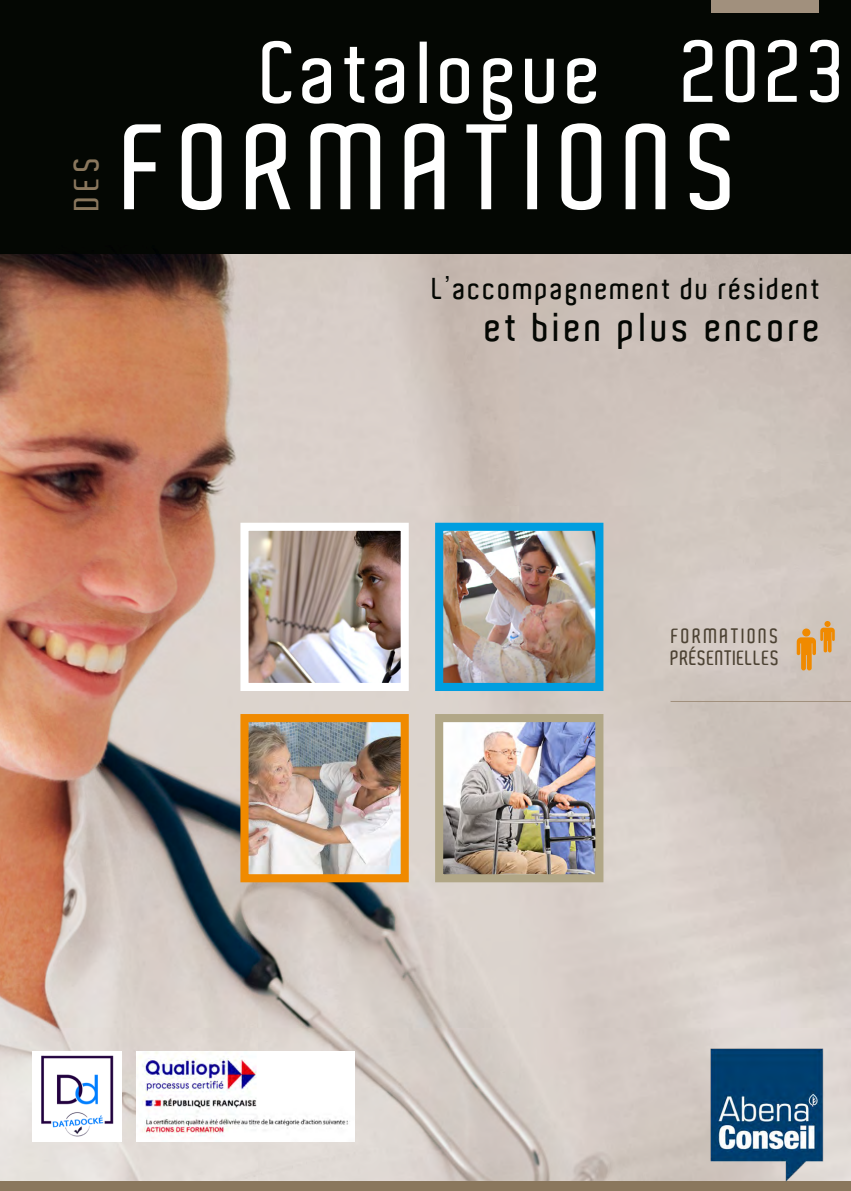
<style>
.page{position:relative;width:851px;height:1191px;background:#fff}
.page>*{position:absolute;margin:0;border:0;box-sizing:border-box;transform-origin:0 0}
.t1{font:600 117px "Aldo";letter-spacing:.11em;color:#fff}
.t2{font:600 84.6px "Aldo";letter-spacing:.06em;color:#fff}
.t3{font:600 39.2px "Aldo";letter-spacing:.1em;color:#040703}
.t4{font:600 34px "Aldo";color:#8a775d}
.t5{font:600 29.4px "Aldo";letter-spacing:.07em;color:#040703}
.t6{font:600 20px/22px "Aldo";letter-spacing:.02em;color:#4d4334}
</style>
<div class="page">
<img style="left:0;top:253px;width:850px;height:928px">
<div style="left:0;top:1181px;width:850px;height:10px;background:#8a775d"></div>
<div style="left:0;top:0;width:850px;height:253px;background:#040703"></div>
<img style="left:33px;top:1051px;width:89px;height:90px">
<img style="left:136px;top:1051px;width:218px;height:90px">
<img style="left:706px;top:1047px;width:121px;height:134px">
<div style="left:711px;top:0;width:108px;height:12px;background:#a1907d"></div>
<hr style="left:670px;top:701px;width:180px;height:1px;background:#a1907d">
<svg style="left:796px;top:621px;width:38px;height:49px;background:#dcab6d"></svg>
<img style="left:249px;top:532px;width:150px;height:150px">
<div style="left:240px;top:523px;width:168px;height:168px;border:8px solid #fff"></div>
<img style="left:249px;top:723px;width:150px;height:150px">
<div style="left:240px;top:714px;width:168px;height:168px;border:8px solid #f08a00"></div>
<img style="left:444px;top:532px;width:150px;height:150px">
<div style="left:435px;top:523px;width:168px;height:168px;border:8px solid #009ee0"></div>
<img style="left:444px;top:723px;width:150px;height:150px">
<div style="left:435px;top:714px;width:168px;height:168px;border:8px solid #b1a787"></div>
<p class="t4" style="left:67px;top:209px;width:55px;rotate:-90deg">DES</p>
<h2 class="t2" style="left:683px;top:24px;width:165px">2023</h2>
<h2 class="t2" style="left:262px;top:26px;width:342px">Catalogue</h2>
<h1 class="t1" style="left:124px;top:102px;width:618px">FORMATIONS</h1>
<p class="t5" style="left:432px;top:272px;width:389px">L’accompagnement du résident</p>
<h3 class="t3" style="left:485px;top:305px;width:336px">et bien plus encore</h3>
<p class="t6" style="left:670px;top:625px;width:110px">FORMATIONS<br>PRÉSENTIELLES</p>
</div>
